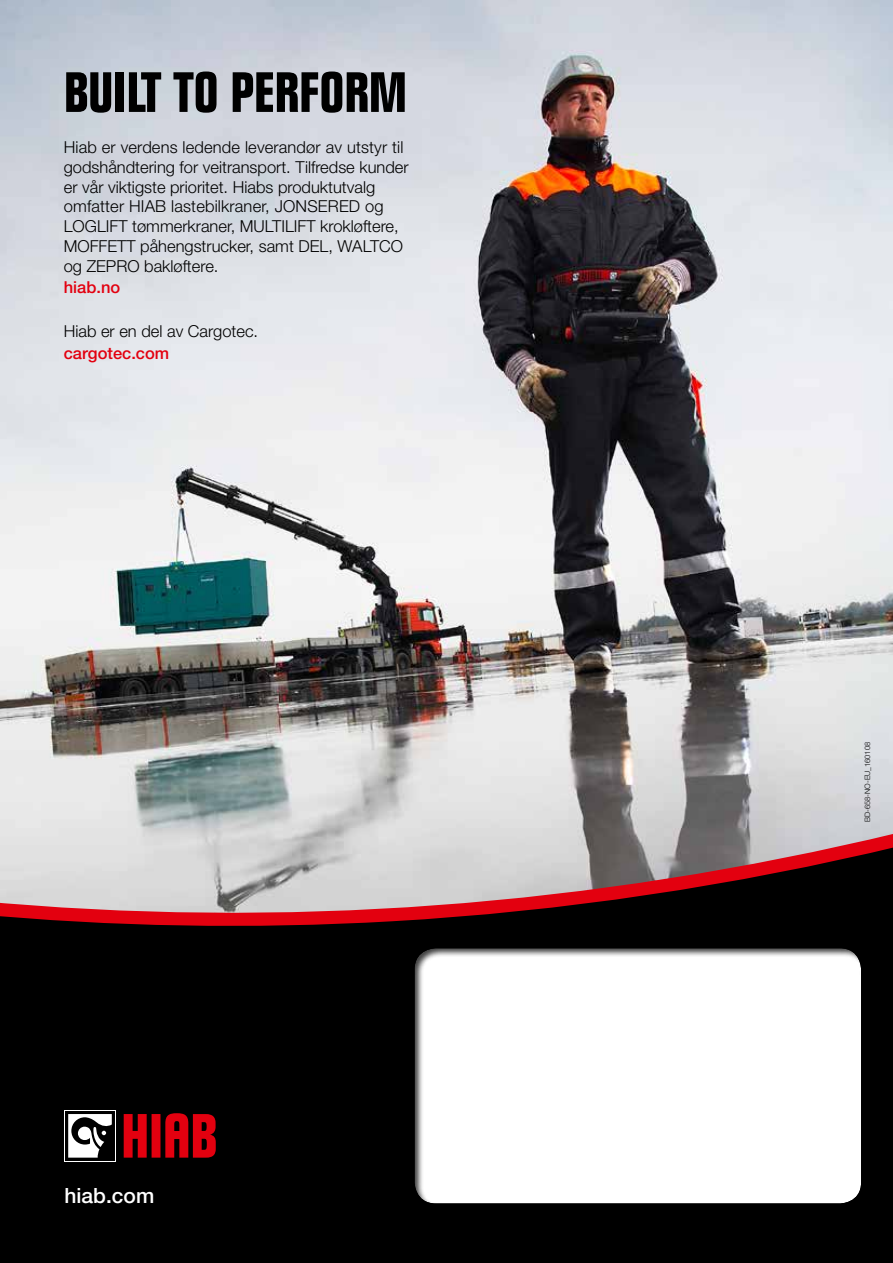
<style>
.page{position:relative;width:893px;height:1263px;background:#fff}
.page>*{position:absolute;margin:0;border:0;box-sizing:border-box;transform-origin:0 0}
.t1{font:700 condensed 55.5px "Folio Std";color:#000}
.t2{font:500 21px "Helvetica Neue LT Pro";color:#fff}
.t3{font:300 16.5px/19.8px "Helvetica Neue LT Pro";color:#000}
.t4{font:500 16.5px "Helvetica Neue LT Pro";color:#e3000f}
.t5{font:300 7.5px "Helvetica Neue LT Pro";color:#000}
</style>
<div class="page">
<img style="left:0;top:0;width:893px;height:833px">
<div style="left:0;top:926px;width:893px;height:337px;background:#000"></div>
<div style="left:413px;top:945px;width:448px;height:260px;background:#000;opacity:.75"></div>
<svg style="left:64px;top:1110px;width:52px;height:51px"></svg>
<div style="left:65px;top:1111px;width:50px;height:49px;background:#000"></div>
<svg style="left:68px;top:1114px;width:44px;height:43px"></svg>
<svg style="left:124px;top:1113px;width:92px;height:45px;background:#9e000a"></svg>
<svg style="left:0;top:833px;width:893px;height:93px;background:#9f7e80"></svg>
<h1 class="t1" style="left:64px;top:62px;width:345px">BUILT TO PERFORM</h1>
<p class="t3" style="left:64px;top:137px;width:346px">Hiab er verdens ledende leverandør av utstyr til godshåndtering for veitransport. Tilfredse kunder er vår viktigste prioritet. Hiabs produktutvalg omfatter HIAB lastebilkraner, JONSERED og LOGLIFT tømmerkraner, MULTILIFT krokløftere, MOFFETT påhengstrucker, samt DEL, WALTCO og ZEPRO bakløftere.</p>
<p class="t4" style="left:64px;top:278px;width:58px">hiab.no</p>
<p class="t3" style="left:64px;top:321px;width:196px">Hiab er en del av Cargotec.</p>
<p class="t4" style="left:64px;top:343px;width:107px">cargotec.com</p>
<p class="t2" style="left:64px;top:1183px;width:91px">hiab.com</p>
<p class="t5" style="left:863px;top:822px;width:82px;rotate:-90deg">BD-658-NO-EU_160108</p>
</div>
